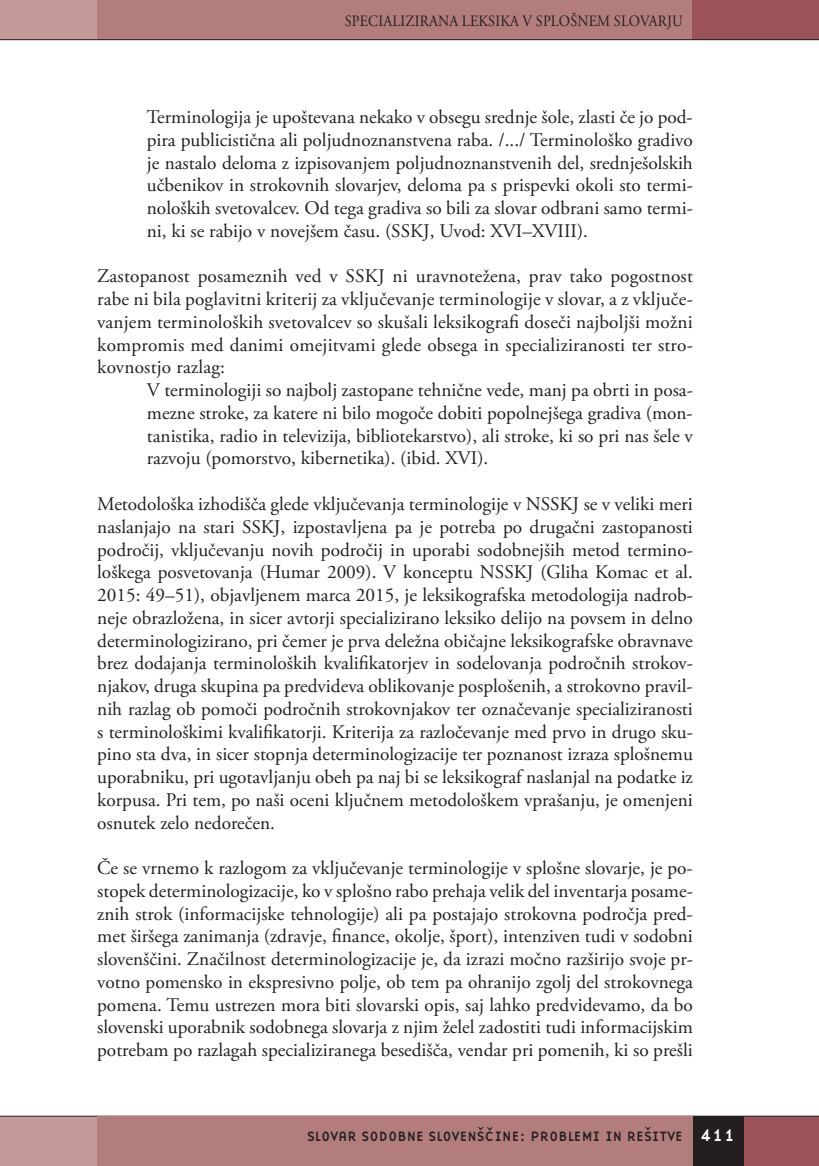
<style>
.page{position:relative;width:819px;height:1166px;background:#fff}
.page>*{position:absolute;margin:0;border:0;box-sizing:border-box;transform-origin:0 0}
.t1{font:19.25px/22.8px "Adobe Garamond Pro";letter-spacing:-.01em;color:#231f20;text-align:justify}
.t2{font:15.75px "Adobe Garamond Pro";letter-spacing:.015em;color:#231f20;scale:.9 1}
.t3{font:14px "Base Nine";color:#231f20}
.s1{font-size:17.5px;color:#fff}
</style>
<div class="page">
<div style="left:97px;top:0;width:596px;height:40px;background:#b37d7c"></div>
<div style="left:743px;top:1116px;width:75px;height:50px;background:#9b5358"></div>
<div style="left:0;top:1116px;width:97px;height:50px;background:#c59b99"></div>
<div style="left:692px;top:1116px;width:51px;height:50px;background:#231f20"></div>
<div style="left:0;top:0;width:97px;height:40px;background:#c59b99"></div>
<div style="left:692px;top:0;width:124px;height:40px;background:#9b5358"></div>
<hr style="left:0;top:39px;width:818px;height:1px;background:#231f20">
<hr style="left:0;top:1116px;width:818px;height:1px;background:#231f20">
<div style="left:97px;top:1116px;width:595px;height:50px;background:#b37d7c"></div>
<p class="t2" style="left:345px;top:11px;width:377px">SPECIALIZIRANA LEKSIKA V SPLOŠNEM SLOVARJU</p>
<p class="t1" style="left:147px;top:106px;width:547px">Terminologija je upoštevana nekako v obsegu srednje šole, zlasti če jo pod&shy;pira publicistična ali poljudnoznanstvena raba. /.../ Terminološko gradivo je nastalo deloma z izpisovanjem poljudnoznanstvenih del, srednješolskih učbenikov in strokovnih slovarjev, deloma pa s prispevki okoli sto termi&shy;noloških svetovalcev. Od tega gradiva so bili za slovar odbrani samo termi&shy;ni, ki se rabijo v novejšem času. (SSKJ, Uvod: XVI–XVIII).</p>
<p class="t1" style="left:97px;top:266px;width:597px">Zastopanost posameznih ved v SSKJ ni uravnotežena, prav tako pogostnost rabe ni bila poglavitni kriterij za vključevanje terminologije v slovar, a z vključe&shy;vanjem terminoloških svetovalcev so skušali leksikografi doseči najboljši možni kompromis med danimi omejitvami glede obsega in specializiranosti ter stro&shy;kovnostjo razlag:</p>
<p class="t1" style="left:147px;top:379px;width:547px">V terminologiji so najbolj zastopane tehnične vede, manj pa obrti in posa&shy;mezne stroke, za katere ni bilo mogoče dobiti popolnejšega gradiva (mon&shy;tanistika, radio in televizija, bibliotekarstvo), ali stroke, ki so pri nas šele v razvoju (pomorstvo, kibernetika). (ibid. XVI).</p>
<p class="t1" style="left:97px;top:493px;width:597px">Metodološka izhodišča glede vključevanja terminologije v NSSKJ se v veliki meri naslanjajo na stari SSKJ, izpostavljena pa je potreba po drugačni zastopanosti področij, vključevanju novih področij in uporabi sodobnejših metod termino&shy;loškega posvetovanja (Humar 2009). V konceptu NSSKJ (Gliha Komac et al.<br>2015: 49–51), objavljenem marca 2015, je leksikografska metodologija nadrob&shy;neje obrazložena, in sicer avtorji specializirano leksiko delijo na povsem in delno determinologizirano, pri čemer je prva deležna običajne leksikografske obravnave brez dodajanja terminoloških kvalifikatorjev in sodelovanja področnih strokov&shy;njakov, druga skupina pa predvideva oblikovanje posplošenih, a strokovno pravil&shy;nih razlag ob pomoči področnih strokovnjakov ter označevanje specializiranosti s terminološkimi kvalifikatorji. Kriterija za razločevanje med prvo in drugo sku&shy;pino sta dva, in sicer stopnja determinologizacije ter poznanost izraza splošnemu uporabniku, pri ugotavljanju obeh pa naj bi se leksikograf naslanjal na podatke iz korpusa. Pri tem, po naši oceni ključnem metodološkem vprašanju, je omenjeni osnutek zelo nedorečen.</p>
<p class="t1" style="left:97px;top:857px;width:597px">Če se vrnemo k razlogom za vključevanje terminologije v splošne slovarje, je po&shy;stopek determinologizacije, ko v splošno rabo prehaja velik del inventarja posame&shy;znih strok (informacijske tehnologije) ali pa postajajo strokovna področja pred&shy;met širšega zanimanja (zdravje, finance, okolje, šport), intenziven tudi v sodobni slovenščini. Značilnost determinologizacije je, da izrazi močno razširijo svoje pr&shy;votno pomensko in ekspresivno polje, ob tem pa ohranijo zgolj del strokovnega pomena. Temu ustrezen mora biti slovarski opis, saj lahko predvidevamo, da bo slovenski uporabnik sodobnega slovarja z njim želel zadostiti tudi informacijskim potrebam po razlagah specializiranega besedišča, vendar pri pomenih, ki so prešli</p>
<p class="t3" style="left:307px;top:1126px;width:430px">SLOVAR SODOBNE SLOVENŠCˇINE: PROBLEMI IN REŠITVE <span class="s1">411</span></p>
</div>
